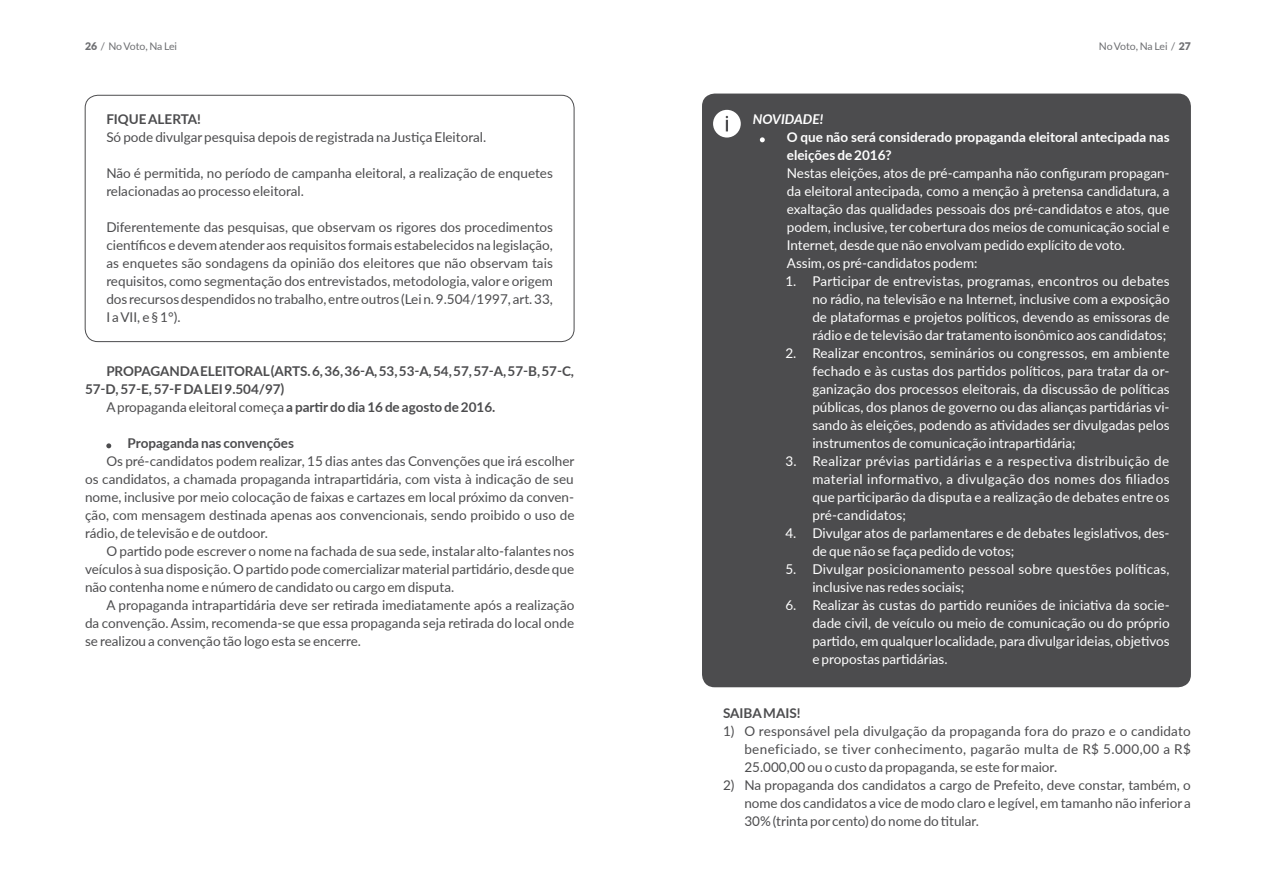
<style>
.page{position:relative;width:1276px;height:893px;background:#fff}
.page>*{position:absolute;margin:0;border:0;box-sizing:border-box;transform-origin:0 0}
.t1{font:13.5px/18px "Lato";color:#4c4c4e;text-align:justify}
.t2{font:13.5px/18px "Lato";color:#fff;text-align:justify}
.t3{font:700 13.5px "Lato";letter-spacing:-.005em;color:#4c4c4e}
.t4{font:13.5px/18px "Lato";letter-spacing:.02em;color:#fff}
.t5{font:700 13.5px/18px "Lato";color:#fff}
.t6{font:700 13.5px "Lato";color:#4c4c4e}
.t7{font:italic 700 13.5px "Lato";color:#fff}
.t8{font:10.5px "Lato";letter-spacing:-.015em;color:#6d6e71}
.s1{font-weight:900}
.s2{font-weight:400}
</style>
<div class="page">
<div style="left:702px;top:94px;width:489px;height:593px;background:#4c4c4e;border-radius:13px"></div>
<svg style="left:713px;top:110px;width:28px;height:28px"></svg>
<svg style="left:760px;top:137px;width:5px;height:5px"></svg>
<svg style="left:106px;top:443px;width:5px;height:5px"></svg>
<div style="left:85px;top:95px;width:489px;height:247px;border:1px solid #4c4c4e;border-radius:13px"></div>
<p class="t8" style="left:85px;top:39px;width:94px"><span class="s1">26</span> / No Voto, Na Lei</p>
<p class="t8" style="left:1099px;top:39px;width:94px">No Voto, Na Lei / <span class="s1">27</span></p>
<p class="t3" style="left:106px;top:109px;width:96px">FIQUE ALERTA!</p>
<p class="t1" style="left:106px;top:128px;width:381px">Só pode divulgar pesquisa depois de registrada na Justiça Eleitoral.</p>
<p class="t1" style="left:106px;top:164px;width:448px">Não é permitida, no período de campanha eleitoral, a realização de enquetes relacionadas ao processo eleitoral.</p>
<p class="t1" style="left:106px;top:218px;width:448px">Diferentemente das pesquisas, que observam os rigores dos procedimentos científicos e devem atender aos requisitos formais estabelecidos na legislação, as enquetes são sondagens da opinião dos eleitores que não observam tais requisitos, como segmentação dos entrevistados, metodologia, valor e origem dos recursos despendidos no trabalho, entre outros (Lei n. 9.504/1997, art. 33, I a VII, e § 1°).</p>
<p class="t3" style="left:106px;top:361px;width:469px">PROPAGANDA ELEITORAL (ARTS. 6, 36, 36-A, 53, 53-A, 54, 57, 57-A, 57-B, 57-C,</p>
<p class="t3" style="left:85px;top:379px;width:201px">57-D, 57-E, 57-F DA LEI 9.504/97)</p>
<p class="t3" style="left:106px;top:397px;width:390px"><span class="s2">A propaganda eleitoral começa</span> a partir do dia 16 de agosto de 2016.</p>
<p class="t3" style="left:128px;top:433px;width:168px">Propaganda nas convenções</p>
<p class="t1" style="left:85px;top:452px;width:491px;text-indent:21px">Os pré-candidatos podem realizar, 15 dias antes das Convenções que irá escolher os candidatos, a chamada propaganda intrapartidária, com vista à indicação de seu nome, inclusive por meio colocação de faixas e cartazes em local próximo da conven&shy;ção, com mensagem destinada apenas aos convencionais, sendo proibido o uso de rádio, de televisão e de outdoor.</p>
<p class="t1" style="left:85px;top:542px;width:490px;text-indent:21px">O partido pode escrever o nome na fachada de sua sede, instalar alto-falantes nos veículos à sua disposição. O partido pode comercializar material partidário, desde que não contenha nome e número de candidato ou cargo em disputa.</p>
<p class="t1" style="left:85px;top:596px;width:491px;text-indent:21px">A propaganda intrapartidária deve ser retirada imediatamente após a realização da convenção. Assim, recomenda-se que essa propaganda seja retirada do local onde se realizou a convenção tão logo esta se encerre.</p>
<p class="t7" style="left:753px;top:109px;width:72px">NOVIDADE!</p>
<p class="t5" style="left:787px;top:128px;width:384px">O que não será considerado propaganda eleitoral antecipada nas eleições de 2016?</p>
<p class="t2" style="left:787px;top:164px;width:384px;text-align:left">Nestas eleições, atos de pré-campanha não configuram propagan&shy;da eleitoral antecipada, como a menção à pretensa candidatura, a exaltação das qualidades pessoais dos pré-candidatos e atos, que podem, inclusive, ter cobertura dos meios de comunicação social e Internet, desde que não envolvam pedido explícito de voto.<br>Assim, os pré-candidatos podem:</p>
<p class="t2" style="left:812px;top:272px;width:359px;text-indent:-27px">1. Participar de entrevistas, programas, encontros ou debates no rádio, na televisão e na Internet, inclusive com a exposição de plataformas e projetos políticos, devendo as emissoras de rádio e de televisão dar tratamento isonômico aos candidatos;</p>
<p class="t2" style="left:812px;top:344px;width:359px;text-indent:-27px">2. Realizar encontros, seminários ou congressos, em ambiente fechado e às custas dos partidos políticos, para tratar da or&shy;ganização dos processos eleitorais, da discussão de políticas públicas, dos planos de governo ou das alianças partidárias vi&shy;sando às eleições, podendo as atividades ser divulgadas pelos instrumentos de comunicação intrapartidária;</p>
<p class="t2" style="left:812px;top:452px;width:359px;text-indent:-27px">3. Realizar prévias partidárias e a respectiva distribuição de material informativo, a divulgação dos nomes dos filiados que participarão da disputa e a realização de debates entre os pré-candidatos;</p>
<p class="t2" style="left:812px;top:524px;width:359px;text-indent:-27px">4. Divulgar atos de parlamentares e de debates legislativos, des&shy;de que não se faça pedido de votos;</p>
<p class="t4" style="left:812px;top:560px;width:359px;text-indent:-27px">5. Divulgar posicionamento pessoal sobre questões políticas, inclusive nas redes sociais;</p>
<p class="t2" style="left:812px;top:596px;width:359px;text-indent:-27px">6. Realizar às custas do partido reuniões de iniciativa da socie&shy;dade civil, de veículo ou meio de comunicação ou do próprio partido, em qualquer localidade, para divulgar ideias, objetivos e propostas partidárias.</p>
<p class="t6" style="left:723px;top:703px;width:79px">SAIBA MAIS!</p>
<p class="t1" style="left:744px;top:722px;width:448px;text-indent:-21px">1) O responsável pela divulgação da propaganda fora do prazo e o candidato beneficiado, se tiver conhecimento, pagarão multa de R$ 5.000,00 a R$ 25.000,00 ou o custo da propaganda, se este for maior.</p>
<p class="t1" style="left:744px;top:776px;width:448px;text-indent:-21px">2) Na propaganda dos candidatos a cargo de Prefeito, deve constar, também, o nome dos candidatos a vice de modo claro e legível, em tamanho não inferior a 30% (trinta por cento) do nome do titular.</p>
</div>
